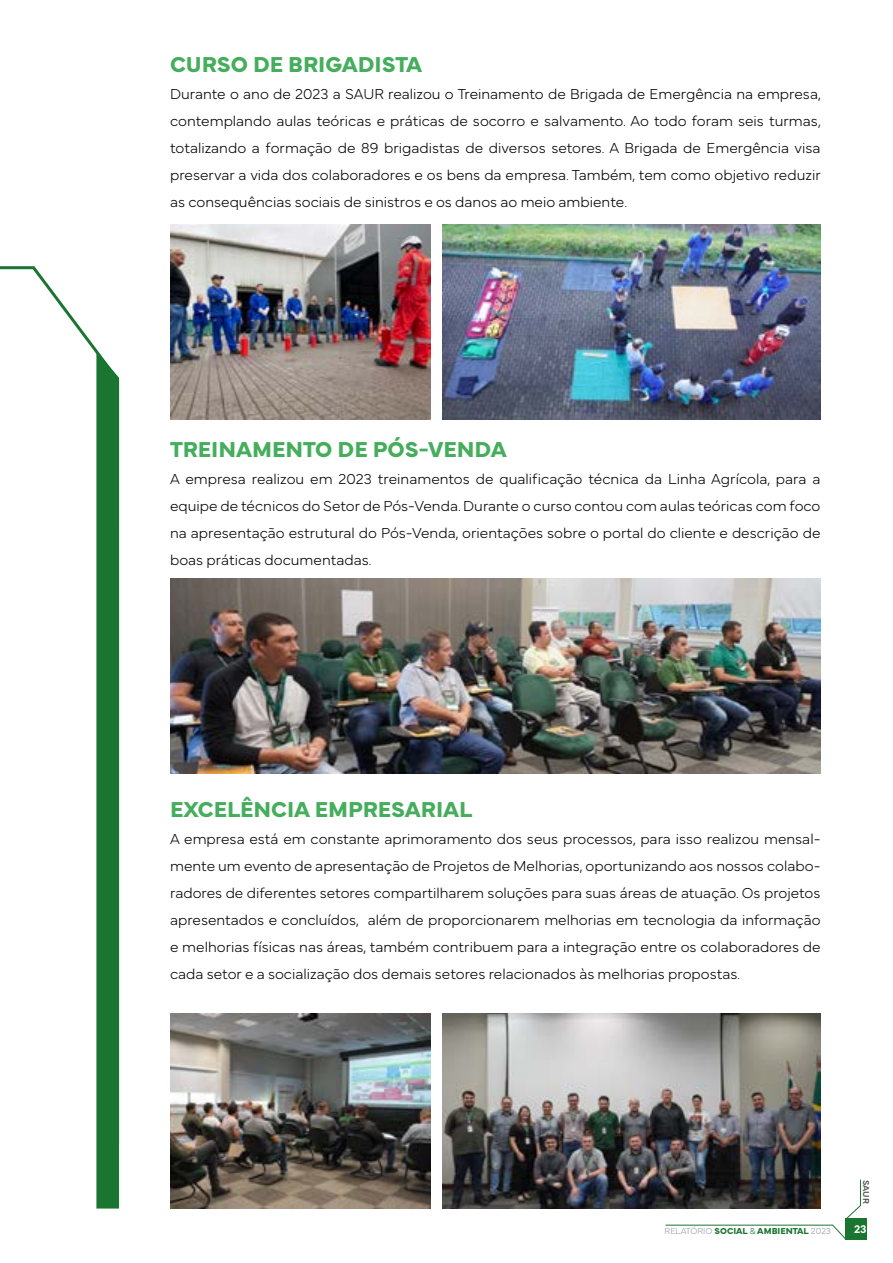
<style>
.page{position:relative;width:893px;height:1263px;background:#fff}
.page>*{position:absolute;margin:0;border:0;box-sizing:border-box;transform-origin:0 0}
.t1{font:700 22.5px "Mundial";color:#45ad5c}
.t2{font:100 15px/27px "Mundial";color:#000;text-align:justify}
.t3{font:900 10.5px "Lato";color:#fff}
.t4{font:700 9px "Mundial";color:#1a7530}
.t5{font:600 9px "Mundial";color:#575756}
.s1{font-weight:100;color:#98969b}
.s2{font-weight:100}
</style>
<div class="page">
<svg style="left:0;top:266px;width:120px;height:881px"></svg>
<div style="left:96px;top:351px;width:23px;height:857px;background:#1a7530"></div>
<img style="left:170px;top:224px;width:260px;height:195px">
<img style="left:170px;top:1014px;width:260px;height:195px">
<img style="left:442px;top:224px;width:378px;height:195px">
<img style="left:170px;top:578px;width:650px;height:195px">
<img style="left:442px;top:1014px;width:378px;height:195px">
<div style="left:846px;top:1218px;width:21px;height:22px;background:#1a7530"></div>
<svg style="left:665px;top:1179px;width:196px;height:61px"></svg>
<h1 class="t1" style="left:170px;top:47px;width:254px">CURSO DE BRIGADISTA</h1>
<p class="t2" style="left:170px;top:79px;width:652px">Durante o ano de 2023 a SAUR realizou o Treinamento de Brigada de Emergência na empresa, contemplando aulas teóricas e práticas de socorro e salvamento. Ao todo foram seis turmas, totalizando a formação de 89 brigadistas de diversos setores. A Brigada de Emergência visa preservar a vida dos colaboradores e os bens da empresa. Também, tem como objetivo reduzir as consequências sociais de sinistros e os danos ao meio ambiente.</p>
<h1 class="t1" style="left:170px;top:432px;width:338px">TREINAMENTO DE PÓS-VENDA</h1>
<p class="t2" style="left:170px;top:464px;width:652px">A empresa realizou em 2023 treinamentos de qualificação técnica da Linha Agrícola, para a equipe de técnicos do Setor de Pós-Venda. Durante o curso contou com aulas teóricas com foco na apresentação estrutural do Pós-Venda, orientações sobre o portal do cliente e descrição de boas práticas documentadas.</p>
<h1 class="t1" style="left:170px;top:792px;width:304px">EXCELÊNCIA EMPRESARIAL</h1>
<p class="t2" style="left:170px;top:824px;width:652px">A empresa está em constante aprimoramento dos seus processos, para isso realizou mensal&shy;mente um evento de apresentação de Projetos de Melhorias, oportunizando aos nossos colabo&shy;radores de diferentes setores compartilharem soluções para suas áreas de atuação. Os projetos apresentados e concluídos, além de proporcionarem melhorias em tecnologia da informação e melhorias físicas nas áreas, também contribuem para a integração entre os colaboradores de cada setor e a socialização dos demais setores relacionados às melhorias propostas.</p>
<p class="t4" style="left:665px;top:1224px;width:168px"><span class="s1">RELATÓRIO</span> SOCIAL <span class="s2">&amp;</span> AMBIENTAL <span class="s1">2023</span></p>
<p class="t5" style="left:873px;top:1180px;width:25px;rotate:90deg">SAUR</p>
<p class="t3" style="left:854px;top:1223px;width:14px">23</p>
</div>
